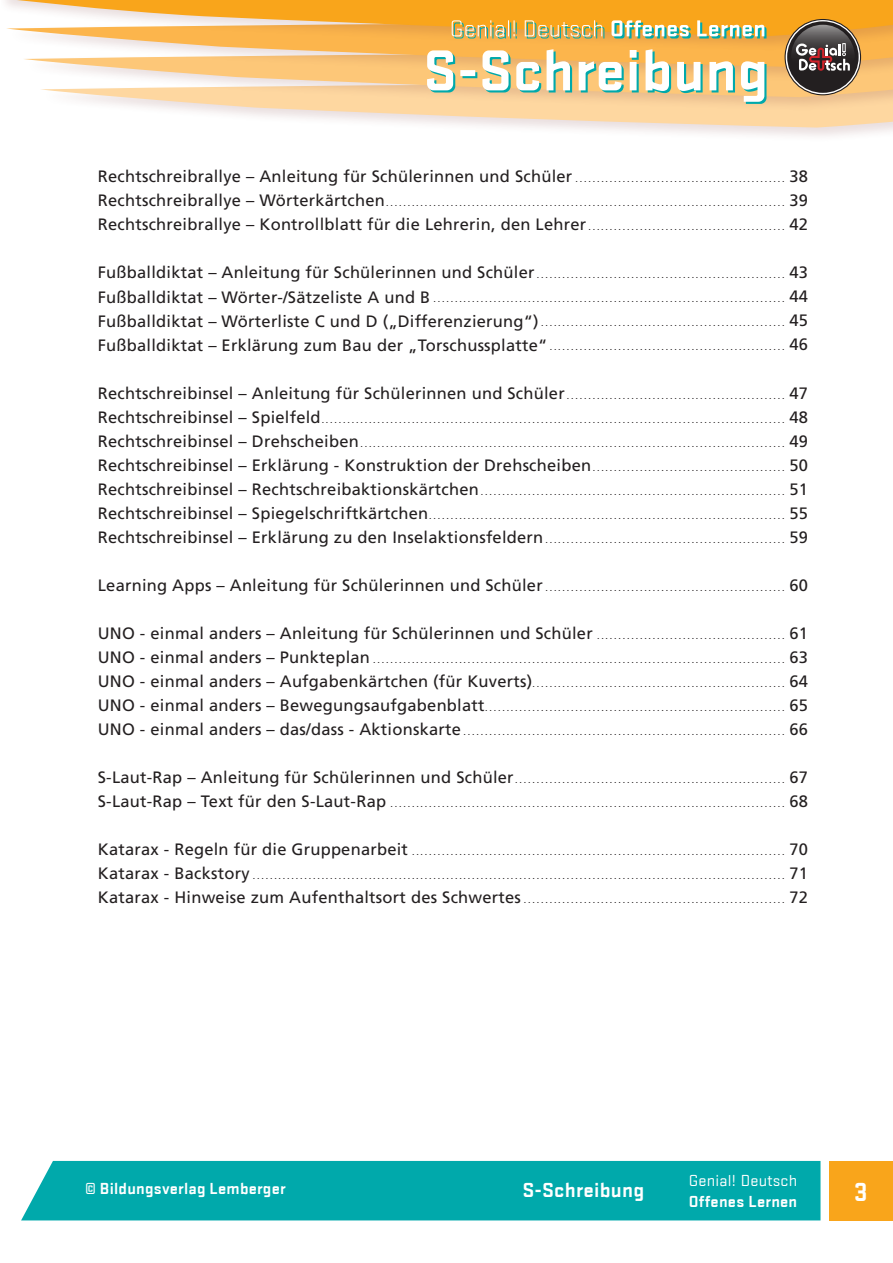
<style>
.page{position:relative;width:893px;height:1263px;background:#fff}
.page>*{position:absolute;margin:0;border:0;box-sizing:border-box;transform-origin:0 0}
.t1{font:700 27px "Stratum No 1";color:#fff}
.t2{font:700 21px "Stratum No 1";letter-spacing:.015em;color:#fff}
.t3{font:16.5px "Frutiger LT Std";letter-spacing:.015em;color:#231f20}
.t4{font:700 16.5px "Stratum No 1";letter-spacing:.015em;color:#fff}
.t5{font:16.5px "Stratum No 1";letter-spacing:.015em;color:#fff}
.t6{font:9px "Frutiger LT Std";color:#231f20}
.s1{font-size:9px}
.s2{font-size:16.5px}
</style>
<div class="page">
<div style="left:829px;top:1161px;width:64px;height:59px;background:#f9a51b"></div>
<div style="left:21px;top:1161px;width:799px;height:59px;background:#00a9ab"></div>
<div style="left:40px;top:81px;width:853px;height:61px;background:#6e2527;opacity:.15"></div>
<svg style="left:40px;top:112px;width:853px;height:18px"></svg>
<div style="left:23px;top:50px;width:870px;height:62px;background:#6e2527;opacity:.15"></div>
<svg style="left:5px;top:0;width:888px;height:104px"></svg>
<h3 class="t3" style="left:98px;top:167px;width:712px">Rechtschreibrallye – Anleitung für Schülerinnen und Schüler<span class="s1">.................................................</span> 38</h3>
<p class="t6" style="left:98px;top:198px;width:712px"><span class="s2">Rechtschreibrallye – Wörterkärtchen</span>............................................................................................. <span class="s2">39</span></p>
<h3 class="t3" style="left:98px;top:215px;width:712px">Rechtschreibrallye – Kontrollblatt für die Lehrerin, den Lehrer <span class="s1">. . . . . . . . . . . . . . . . . . . . . . . . . . . . . . . . . . . . . . . . . . . . . .</span> 42</h3>
<p class="t6" style="left:98px;top:270px;width:712px"><span class="s2">Fußballdiktat – Anleitung für Schülerinnen und Schüler</span>.......................................................... <span class="s2">43</span></p>
<p class="t6" style="left:98px;top:294px;width:712px"><span class="s2">Fußballdiktat – Wörter-/Sätzeliste A und B</span> .................................................................................. <span class="s2">44</span></p>
<p class="t6" style="left:98px;top:318px;width:712px"><span class="s2">Fußballdiktat – Wörterliste C und D („Differenzierung“)</span>......................................................... <span class="s2">45</span></p>
<p class="t6" style="left:98px;top:342px;width:712px"><span class="s2">Fußballdiktat – Erklärung zum Bau der „Torschussplatte“</span>....................................................... <span class="s2">46</span></p>
<h3 class="t3" style="left:98px;top:383px;width:712px">Rechtschreibinsel – Anleitung für Schülerinnen und Schüler<span class="s1">...................................................</span> 47</h3>
<p class="t6" style="left:98px;top:414px;width:712px"><span class="s2">Rechtschreibinsel – Spielfeld</span>............................................................................................................ <span class="s2">48</span></p>
<p class="t6" style="left:98px;top:438px;width:712px"><span class="s2">Rechtschreibinsel – Drehscheiben</span>................................................................................................... <span class="s2">49</span></p>
<h3 class="t3" style="left:98px;top:455px;width:712px">Rechtschreibinsel – Erklärung - Konstruktion der Drehscheiben<span class="s1">. . . . . . . . . . . . . . . . . . . . . . . . . . . . . . . . . . . . . . . . . . . . .</span> 50</h3>
<p class="t6" style="left:98px;top:486px;width:712px"><span class="s2">Rechtschreibinsel – Rechtschreibaktionskärtchen</span>....................................................................... <span class="s2">51</span></p>
<p class="t6" style="left:98px;top:510px;width:712px"><span class="s2">Rechtschreibinsel – Spiegelschriftkärtchen</span>................................................................................... <span class="s2">55</span></p>
<p class="t6" style="left:98px;top:534px;width:712px"><span class="s2">Rechtschreibinsel – Erklärung zu den Inselaktionsfeldern</span>........................................................ <span class="s2">59</span></p>
<p class="t6" style="left:98px;top:582px;width:712px"><span class="s2">Learning Apps – Anleitung für Schülerinnen und Schüler</span>........................................................ <span class="s2">60</span></p>
<h3 class="t3" style="left:98px;top:623px;width:712px">UNO - einmal anders – Anleitung für Schülerinnen und Schüler <span class="s1">............................................</span> 61</h3>
<p class="t6" style="left:98px;top:654px;width:712px"><span class="s2">UNO - einmal anders – Punkteplan</span> ................................................................................................ <span class="s2">63</span></p>
<p class="t6" style="left:98px;top:678px;width:712px"><span class="s2">UNO - einmal anders – Aufgabenkärtchen (für Kuverts)</span>........................................................... <span class="s2">64</span></p>
<p class="t6" style="left:98px;top:702px;width:712px"><span class="s2">UNO - einmal anders – Bewegungsaufgabenblatt</span>...................................................................... <span class="s2">65</span></p>
<p class="t6" style="left:98px;top:726px;width:712px"><span class="s2">UNO - einmal anders – das/dass - Aktionskarte</span>........................................................................... <span class="s2">66</span></p>
<p class="t6" style="left:98px;top:774px;width:712px"><span class="s2">S-Laut-Rap – Anleitung für Schülerinnen und Schüler</span>............................................................... <span class="s2">67</span></p>
<p class="t6" style="left:98px;top:798px;width:712px"><span class="s2">S-Laut-Rap – Text für den S-Laut-Rap</span> ............................................................................................ <span class="s2">68</span></p>
<p class="t6" style="left:98px;top:846px;width:712px"><span class="s2">Katarax - Regeln für die Gruppenarbeit</span> ....................................................................................... <span class="s2">70</span></p>
<p class="t6" style="left:98px;top:870px;width:712px"><span class="s2">Katarax - Backstory</span> ............................................................................................................................ <span class="s2">71</span></p>
<p class="t6" style="left:98px;top:894px;width:712px"><span class="s2">Katarax - Hinweise zum Aufenthaltsort des Schwertes</span>............................................................. <span class="s2">72</span></p>
<h3 class="t4" style="left:85px;top:1179px;width:202px">© Bildungsverlag Lemberger</h3>
<h2 class="t2" style="left:522px;top:1178px;width:123px">S-Schreibung</h2>
<h3 class="t5" style="left:689px;top:1171px;width:110px">Genial! Deutsch</h3>
<h3 class="t4" style="left:689px;top:1192px;width:110px">Offenes Lernen</h3>
<h1 class="t1" style="left:854px;top:1176px;width:15px">3</h1>
</div>
